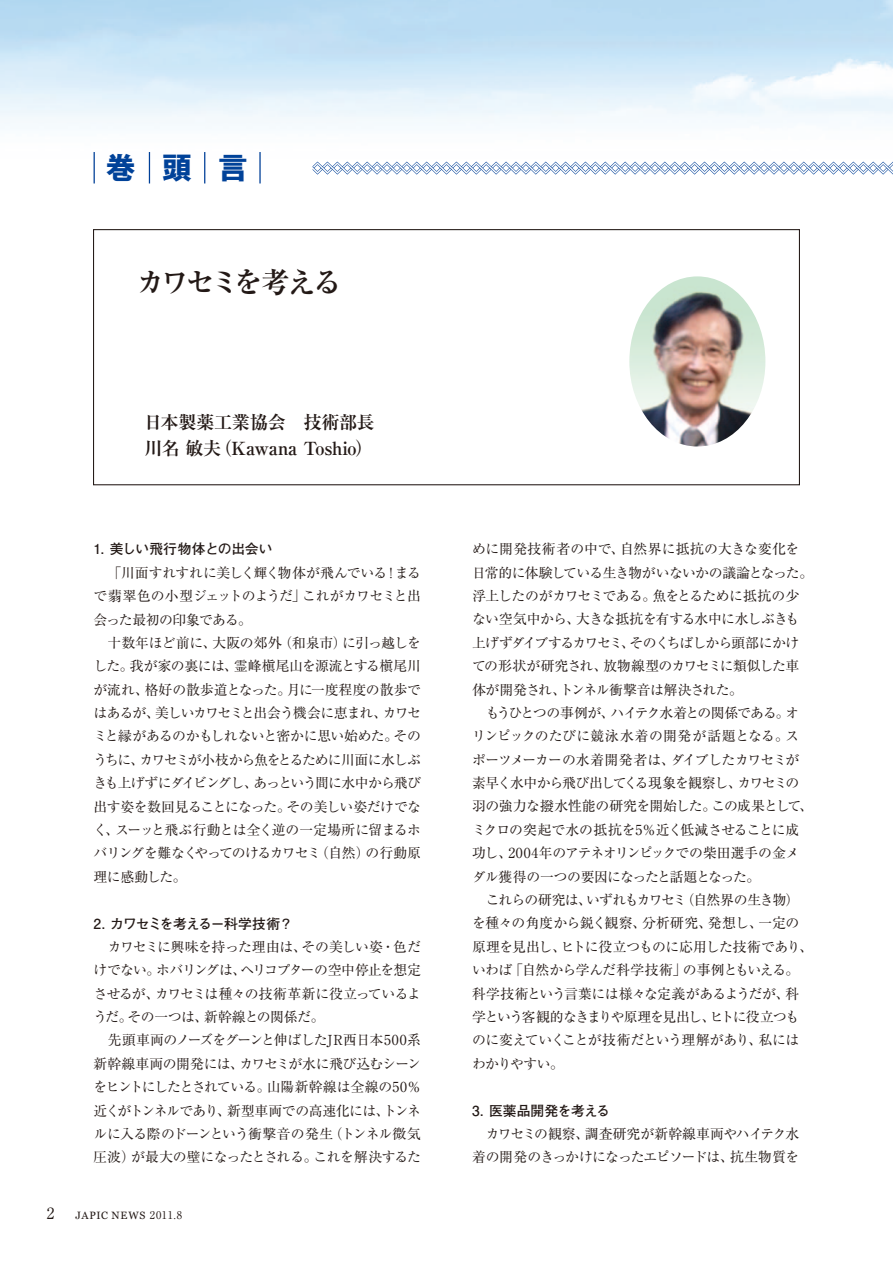
<style>
.page{position:relative;width:893px;height:1263px;background:#fff}
.page>*{position:absolute;margin:0;border:0;box-sizing:border-box;transform-origin:0 0}
.t1{font:700 29.7px "Gothic MB101 Pro";color:#004299}
.t2{font:700 28.65px "Ryumin Pro";letter-spacing:-.11em;color:#231916}
.t3{font:700 18px/25.5px "Ryumin Pro";letter-spacing:-.02em;color:#231916}
.t4{font:15.45px "Ryumin Pro";color:#231916}
.t5{font:13.8px/23.4px "Ryumin Pro";letter-spacing:-.04em;color:#231916}
.t6{font:700 13.8px "Futo Go B101 Pro";letter-spacing:-.065em;color:#231916}
.t7{font:700 13.8px "Futo Go B101 Pro";letter-spacing:-.015em;color:#231916}
.t8{font:700 13.8px "Futo Go B101 Pro";letter-spacing:-.035em;color:#231916}
.t9{font:10.65px "Georgia";letter-spacing:.06em;color:#231916}
.s1{font-family:"Ryumin Pro"}
</style>
<div class="page">
<div style="left:93px;top:229px;width:707px;height:256px;border:1px solid #231916"></div>
<img style="left:629px;top:276px;width:136px;height:170px">
<svg style="left:313px;top:162px;width:580px;height:13px"></svg>
<hr style="left:94px;top:152px;width:1px;height:31px;background:#004098">
<hr style="left:149px;top:152px;width:1px;height:31px;background:#004098">
<hr style="left:204px;top:152px;width:1px;height:31px;background:#004098">
<hr style="left:259px;top:152px;width:2px;height:31px;background:#004098">
<h1 class="t1" style="left:106px;top:143px;width:143px">巻頭言</h1>
<h2 class="t2" style="left:136px;top:260px;width:207px">カワセミを考える</h2>
<h3 class="t3" style="left:144px;top:409px;width:232px">日本製薬工業協会　技術部長川名 敏夫（Kawana Toshio）</h3>
<p class="t7" style="left:94px;top:538px;width:181px">1．美しい飛行物体との出会い</p>
<p class="t5" style="left:94px;top:560px;width:329px">　「川面すれすれに美しく輝く物体が飛んでいる！まるで翡翠色の小型ジェットのようだ」これがカワセミと出会った最初の印象である。<br>　十数年ほど前に、大阪の郊外（和泉市）に引っ越しをした。我が家の裏には、霊峰槇尾山を源流とする槇尾川が流れ、格好の散歩道となった。月に一度程度の散歩ではあるが、美しいカワセミと出会う機会に恵まれ、カワセミと縁があるのかもしれないと密かに思い始めた。そのうちに、カワセミが小枝から魚をとるために川面に水しぶきも上げずにダイビングし、あっという間に水中から飛び出す姿を数回見ることになった。その美しい姿だけでなく、スーッと飛ぶ行動とは全く逆の一定場所に留まるホバリングを難なくやってのけるカワセミ（自然）の行動原理に感動した。</p>
<p class="t6" style="left:94px;top:912px;width:201px">2．カワセミを考える－科学技術？</p>
<p class="t5" style="left:94px;top:934px;width:329px">　カワセミに興味を持った理由は、その美しい姿・色だけでない。ホバリングは、ヘリコプターの空中停止を想定させるが、カワセミは種々の技術革新に役立っているようだ。その一つは、新幹線との関係だ。<br>　先頭車両のノーズをグーンと伸ばしたJR西日本500系新幹線車両の開発には、カワセミが水に飛び込むシーンをヒントにしたとされている。山陽新幹線は全線の50％近くがトンネルであり、新型車両での高速化には、トンネルに入る際のドーンという衝撃音の発生（トンネル微気圧波）が最大の壁になったとされる。これを解決するた</p>
<p class="t4" style="left:47px;top:1201px;width:9px">2</p>
<p class="t9" style="left:75px;top:1209px;width:108px">JAPIC NEWS <span class="s1">2011.8</span></p>
<p class="t5" style="left:472px;top:536px;width:343px">めに開発技術者の中で、自然界に抵抗の大きな変化を日常的に体験している生き物がいないかの議論となった。浮上したのがカワセミである。魚をとるために抵抗の少ない空気中から、大きな抵抗を有する水中に水しぶきも上げずダイブするカワセミ、そのくちばしから頭部にかけての形状が研究され、放物線型のカワセミに類似した車体が開発され、トンネル衝撃音は解決された。<br>　もうひとつの事例が、ハイテク水着との関係である。オリンピックのたびに競泳水着の開発が話題となる。スポーツメーカーの水着開発者は、ダイブしたカワセミが素早く水中から飛び出してくる現象を観察し、カワセミの羽の強力な撥水性能の研究を開始した。この成果として、ミクロの突起で水の抵抗を5％近く低減させることに成功し、2004年のアテネオリンピックでの柴田選手の金メダル獲得の一つの要因になったと話題となった。<br>　これらの研究は、いずれもカワセミ（自然界の生き物）を種々の角度から鋭く観察、分析研究、発想し、一定の原理を見出し、ヒトに役立つものに応用した技術であり、いわば「自然から学んだ科学技術」の事例ともいえる。科学技術という言葉には様々な定義があるようだが、科学という客観的なきまりや原理を見出し、ヒトに役立つものに変えていくことが技術だという理解があり、私にはわかりやすい。</p>
<p class="t8" style="left:472px;top:1099px;width:139px">3．医薬品開発を考える</p>
<p class="t5" style="left:472px;top:1121px;width:329px">　カワセミの観察、調査研究が新幹線車両やハイテク水着の開発のきっかけになったエピソードは、抗生物質を</p>
</div>
